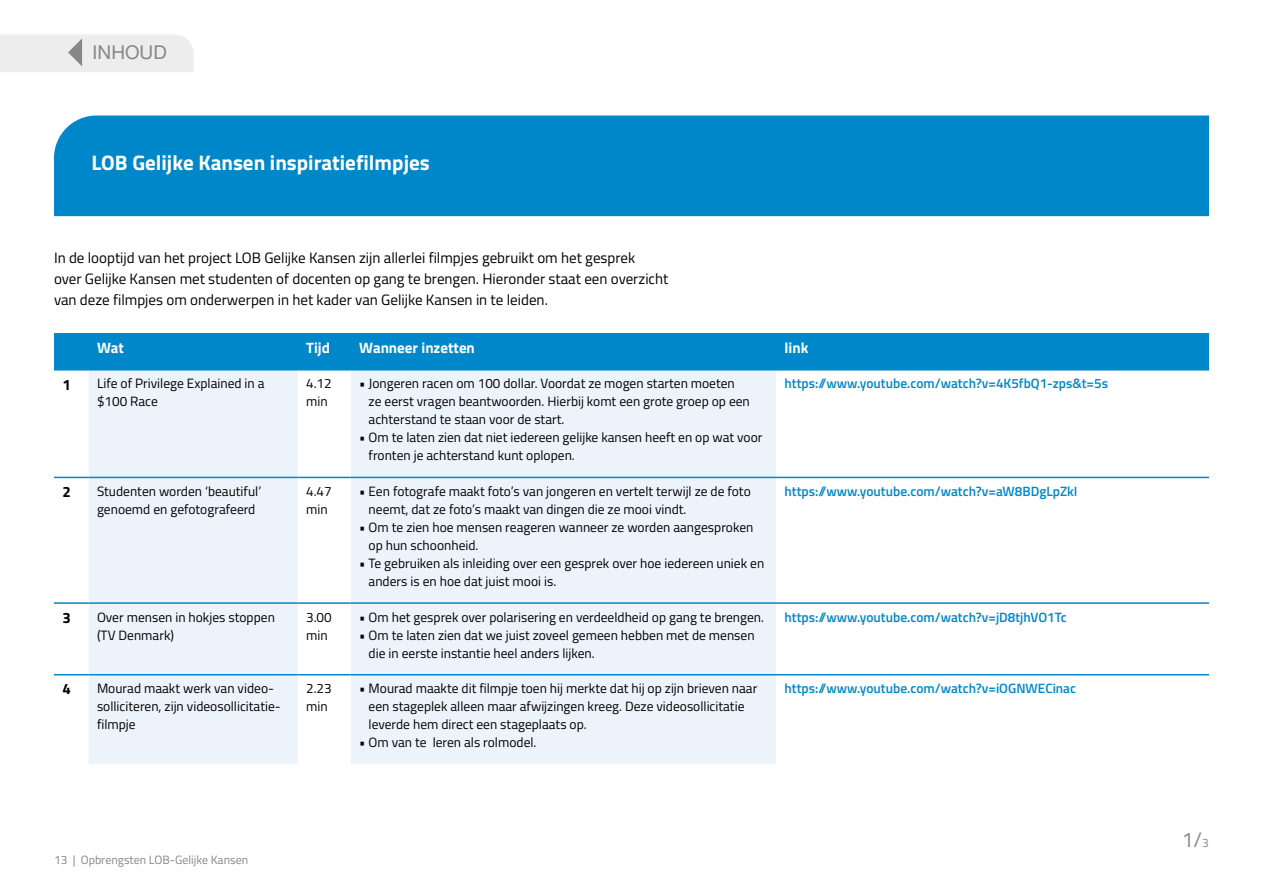
<style>
.page{position:relative;width:1263px;height:893px;background:#fff}
.page>*{position:absolute;margin:0;border:0;box-sizing:border-box;transform-origin:0 0}
.t1{font:700 21px "Titillium";color:#fff}
.t2{font:21px "Titillium";color:#878787}
.t3{font:19.05px "Helvetica Neue";color:#878787}
.t4{font:15px/21px "Titillium";color:#000}
.t5{font:700 15px "Titillium";color:#fff}
.t6{font:700 15px "Titillium";color:#000}
.t7{font:13.5px/18px "Titillium";color:#000}
.t8{font:600 13.5px "Titillium";color:#0087c9}
.t9{font:12px "Titillium";color:#878787}
.s1{font-size:12px}
</style>
<div class="page">
<div style="left:54px;top:116px;width:1155px;height:100px;background:#0087c9"></div>
<div style="left:0;top:34px;width:193px;height:38px;background:#ededed"></div>
<div style="left:54px;top:333px;width:1155px;height:36px;background:#0087c9"></div>
<svg style="left:88px;top:371px;width:688px;height:393px;background:#edf3fb"></svg>
<hr style="left:54px;top:369px;width:34px;height:2px;background:#0087c9">
<hr style="left:88px;top:369px;width:210px;height:2px;background:#0087c9">
<hr style="left:298px;top:369px;width:53px;height:2px;background:#0087c9">
<hr style="left:351px;top:369px;width:425px;height:2px;background:#0087c9">
<hr style="left:776px;top:369px;width:433px;height:2px;background:#0087c9">
<hr style="left:54px;top:477px;width:34px;height:1px;background:#0087c9">
<hr style="left:88px;top:477px;width:210px;height:1px;background:#0087c9">
<hr style="left:298px;top:477px;width:53px;height:1px;background:#0087c9">
<hr style="left:351px;top:477px;width:425px;height:1px;background:#0087c9">
<hr style="left:776px;top:477px;width:433px;height:1px;background:#0087c9">
<hr style="left:54px;top:602px;width:34px;height:2px;background:#0087c9">
<hr style="left:88px;top:602px;width:210px;height:2px;background:#0087c9">
<hr style="left:298px;top:602px;width:53px;height:2px;background:#0087c9">
<hr style="left:351px;top:602px;width:425px;height:2px;background:#0087c9">
<hr style="left:776px;top:602px;width:433px;height:2px;background:#0087c9">
<hr style="left:54px;top:674px;width:34px;height:1px;background:#0087c9">
<hr style="left:88px;top:674px;width:210px;height:1px;background:#0087c9">
<hr style="left:298px;top:674px;width:53px;height:1px;background:#0087c9">
<hr style="left:351px;top:674px;width:425px;height:1px;background:#0087c9">
<hr style="left:776px;top:674px;width:433px;height:1px;background:#0087c9">
<h2 class="t3" style="left:93px;top:41px;width:76px">INHOUD</h2>
<h1 class="t1" style="left:91px;top:146px;width:340px">LOB Gelijke Kansen inspiratiefilmpjes</h1>
<p class="t4" style="left:54px;top:247px;width:616px">In de looptijd van het project LOB Gelijke Kansen zijn allerlei filmpjes gebruikt om het gesprek<br>over Gelijke Kansen met studenten of docenten op gang te brengen. Hieronder staat een overzicht van deze filmpjes om onderwerpen in het kader van Gelijke Kansen in te leiden.</p>
<p class="t5" style="left:97px;top:336px;width:28px">Wat</p>
<p class="t5" style="left:306px;top:336px;width:25px">Tijd</p>
<p class="t5" style="left:359px;top:336px;width:117px">Wanneer inzetten</p>
<p class="t5" style="left:784px;top:336px;width:25px">link</p>
<p class="t6" style="left:63px;top:373px;width:10px">1</p>
<p class="t7" style="left:97px;top:374px;width:169px">Life of Privilege Explained in a $100 Race</p>
<p class="t7" style="left:306px;top:374px;width:27px">4.12 min</p>
<p class="t7" style="left:369px;top:374px;width:383px;text-indent:-9px">• Jongeren racen om 100 dollar. Voordat ze mogen starten moeten ze eerst vragen beantwoorden. Hierbij komt een grote groep op een achterstand te staan voor de start.</p>
<p class="t7" style="left:369px;top:428px;width:395px;text-indent:-9px">• Om te laten zien dat niet iedereen gelijke kansen heeft en op wat voor fronten je achterstand kunt oplopen.</p>
<p class="t8" style="left:784px;top:374px;width:325px">https://www.youtube.com/watch?v=4K5fbQ1-zps&amp;t=5s</p>
<p class="t6" style="left:63px;top:480px;width:10px">2</p>
<p class="t7" style="left:97px;top:482px;width:166px">Studenten worden ‘beautiful’ genoemd en gefotografeerd</p>
<p class="t7" style="left:306px;top:482px;width:27px">4.47 min</p>
<p class="t7" style="left:369px;top:482px;width:384px;text-indent:-9px">• Een fotografe maakt foto’s van jongeren en vertelt terwijl ze de foto neemt, dat ze foto’s maakt van dingen die ze mooi vindt.</p>
<p class="t7" style="left:369px;top:518px;width:386px;text-indent:-9px">• Om te zien hoe mensen reageren wanneer ze worden aangesproken op hun schoonheid.</p>
<p class="t7" style="left:369px;top:554px;width:397px;text-indent:-9px">• Te gebruiken als inleiding over een gesprek over hoe iedereen uniek en anders is en hoe dat juist mooi is.</p>
<p class="t6" style="left:63px;top:606px;width:10px">3</p>
<p class="t7" style="left:97px;top:607px;width:179px">Over mensen in hokjes stoppen (TV Denmark)</p>
<p class="t7" style="left:306px;top:607px;width:27px">3.00 min</p>
<p class="t7" style="left:359px;top:607px;width:406px">• Om het gesprek over polarisering en verdeeldheid op gang te brengen.</p>
<p class="t7" style="left:369px;top:625px;width:387px;text-indent:-9px">• Om te laten zien dat we juist zoveel gemeen hebben met de mensen die in eerste instantie heel anders lijken.</p>
<p class="t6" style="left:63px;top:678px;width:10px">4</p>
<p class="t7" style="left:97px;top:679px;width:185px">Mourad maakt werk van video&shy;solliciteren, zijn videosollicitatie&shy;filmpje</p>
<p class="t7" style="left:306px;top:679px;width:27px">2.23 min</p>
<p class="t7" style="left:369px;top:679px;width:390px;text-indent:-9px">• Mourad maakte dit filmpje toen hij merkte dat hij op zijn brieven naar een stageplek alleen maar afwijzingen kreeg. Deze videosollicitatie leverde hem direct een stageplaats op.</p>
<p class="t7" style="left:359px;top:733px;width:179px">• Om van te leren als rolmodel.</p>
<p class="t8" style="left:784px;top:481px;width:294px">https://www.youtube.com/watch?v=aW8BDgLpZkI</p>
<p class="t8" style="left:784px;top:607px;width:284px">https://www.youtube.com/watch?v=jD8tjhVO1Tc</p>
<p class="t8" style="left:784px;top:678px;width:293px">https://www.youtube.com/watch?v=iOGNWECinac</p>
<p class="t9" style="left:54px;top:851px;width:196px">13 | Opbrengsten LOB-Gelijke Kansen</p>
<h1 class="t2" style="left:1182px;top:824px;width:29px">1/<span class="s1">3</span></h1>
</div>
